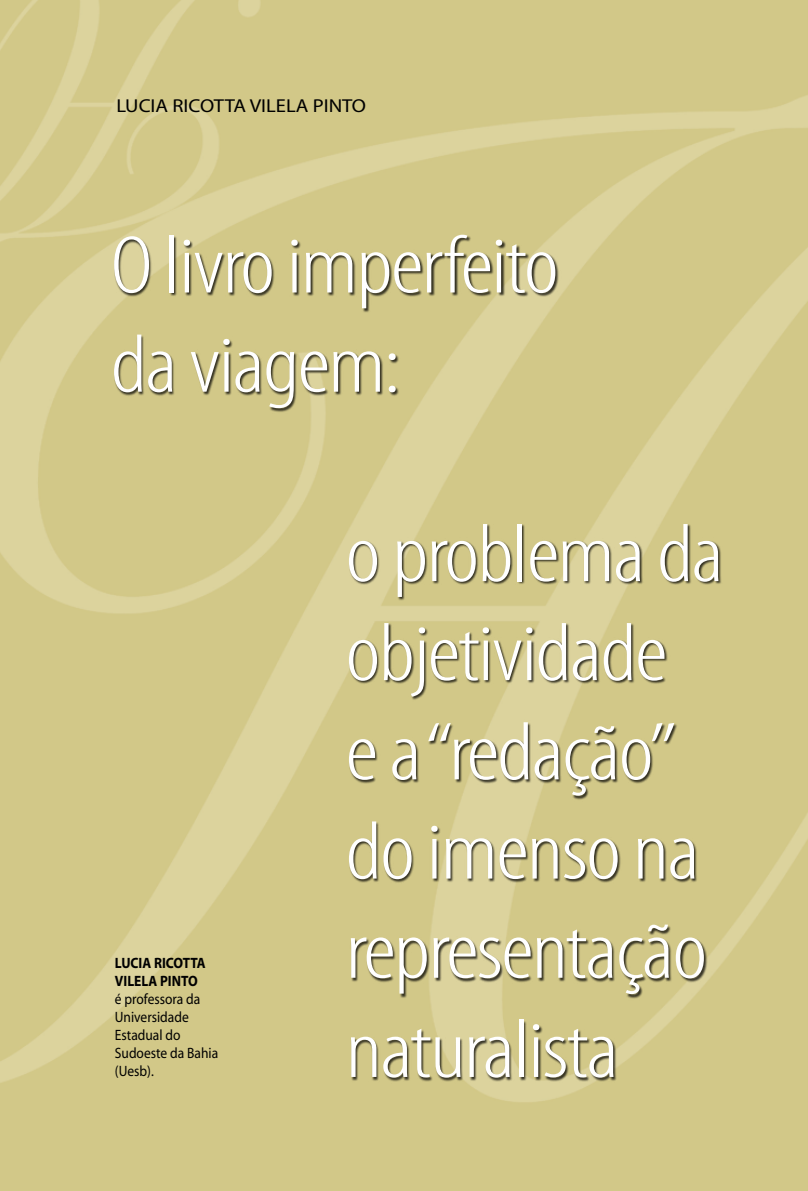
<style>
.page{position:relative;width:808px;height:1191px;background:#fff}
.page>*{position:absolute;margin:0;border:0;box-sizing:border-box;transform-origin:0 0}
.t1{font:300 condensed 82.5px/99.1px "Myriad Pro";letter-spacing:-.02em;color:#fff;scale:1.2 1}
.t2{font:18.75px "Myriad";color:#000;scale:1.1 1}
.t3{font:15px/18px "Myriad";color:#000;scale:.9 1}
.t4{font:700 15px/18px "Myriad";color:#000;scale:.9 1}
</style>
<div class="page">
<img style="left:0;top:0;width:808px;height:1191px">
<div style="left:114px;top:235px;width:560px;height:218px;background:#000;opacity:.75"></div>
<div style="left:349px;top:524px;width:459px;height:607px;background:#000;opacity:.75"></div>
<p class="t2" style="left:116px;top:97px;width:229px">Lucia Ricotta Vilela Pinto</p>
<p class="t1" style="left:111px;top:218px;width:375px">O livro imperfeito da viagem:</p>
<p class="t4" style="left:115px;top:954px;width:102px">LUCIA RICOTTA<br>VILELA PINTO</p>
<p class="t3" style="left:115px;top:990px;width:116px">é professora da<br>Universidade<br>Estadual do<br>Sudoeste da Bahia (Uesb).</p>
<p class="t1" style="left:345px;top:506px;width:317px">o problema da objetividade<br>e a “redação” do imenso na representação naturalista</p>
</div>
